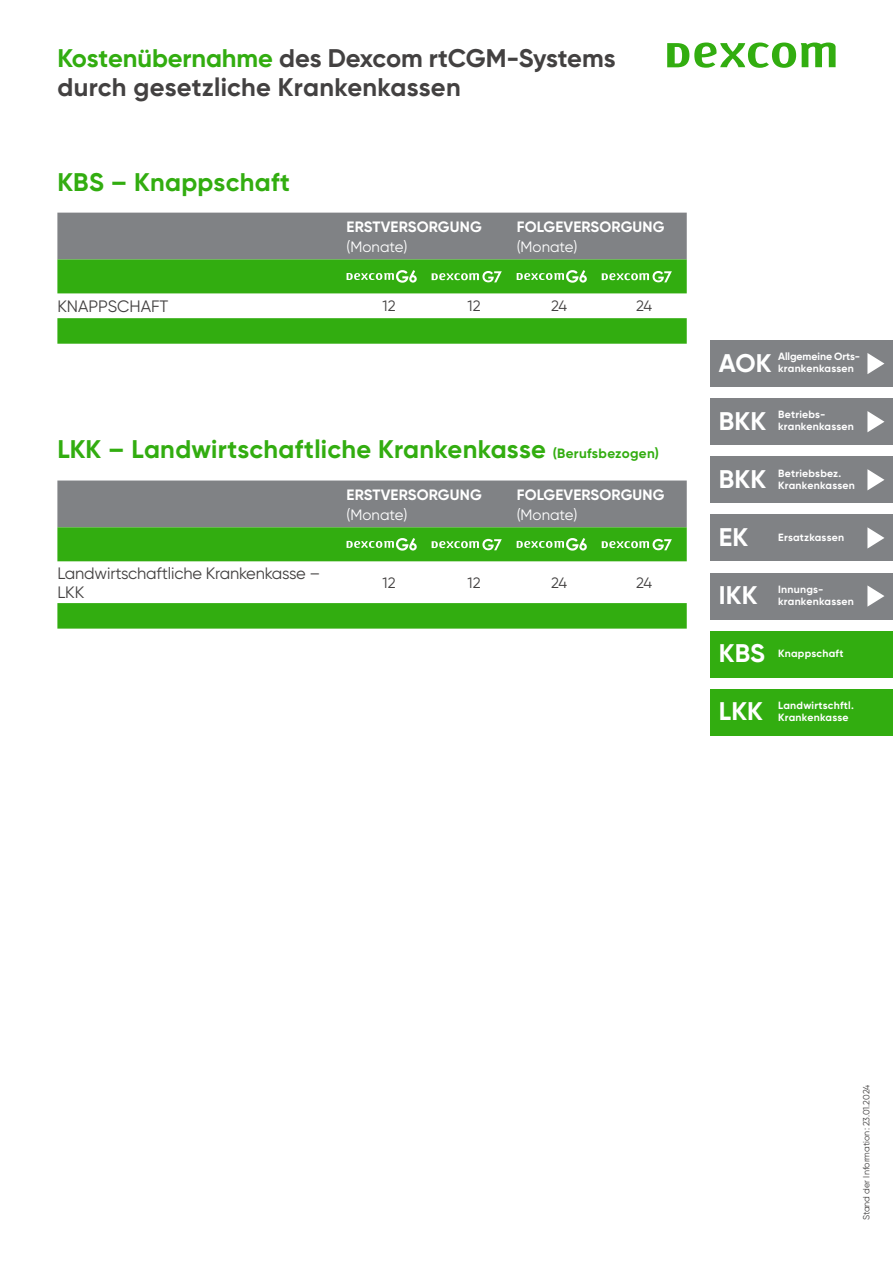
<style>
.page{position:relative;width:893px;height:1263px;background:#fff}
.page>*{position:absolute;margin:0;border:0;box-sizing:border-box;transform-origin:0 0}
.t1{font:700 25.5px/28.5px "Gilroy";color:#434141}
.t2{font:700 25.5px "Gilroy";letter-spacing:.01em;color:#32ad10}
.t3{font:700 25.5px "Gilroy";letter-spacing:.01em;color:#fff}
.t4{font:16.5px/19.5px "Gilroy";letter-spacing:-.01em;color:#434141}
.t5{font:700 15px "Gilroy";letter-spacing:.01em;color:#fff}
.t6{font:15px "Gilroy";color:#fff}
.t7{font:15px "Gilroy";letter-spacing:-.01em;color:#434141}
.t8{font:700 10.5px/12px "Gilroy";letter-spacing:.02em;color:#fff}
.t9{font:700 10.5px/12px "Gilroy";letter-spacing:-.005em;color:#fff}
.t10{font:9px "Gilroy";color:#434141}
.s1{color:#32ad10}
.s2{font-size:13.5px}
</style>
<div class="page">
<svg style="left:667px;top:43px;width:169px;height:25px"></svg>
<div style="left:710px;top:340px;width:183px;height:47px;background:#808285"></div>
<svg style="left:867px;top:353px;width:17px;height:21px"></svg>
<div style="left:710px;top:398px;width:183px;height:47px;background:#808285"></div>
<div style="left:710px;top:456px;width:183px;height:47px;background:#808285"></div>
<div style="left:710px;top:514px;width:183px;height:47px;background:#808285"></div>
<div style="left:710px;top:573px;width:183px;height:46px;background:#808285"></div>
<div style="left:710px;top:631px;width:183px;height:46px;background:#32ad10"></div>
<div style="left:710px;top:689px;width:183px;height:47px;background:#32ad10"></div>
<svg style="left:867px;top:469px;width:17px;height:21px"></svg>
<svg style="left:867px;top:411px;width:17px;height:21px"></svg>
<svg style="left:867px;top:527px;width:17px;height:22px"></svg>
<svg style="left:867px;top:585px;width:17px;height:22px"></svg>
<div style="left:57px;top:480px;width:630px;height:47px;background:#808285"></div>
<svg style="left:57px;top:527px;width:630px;height:102px;fill:#32ad10"></svg>
<svg style="left:347px;top:538px;width:70px;height:13px"></svg>
<svg style="left:432px;top:539px;width:70px;height:11px"></svg>
<svg style="left:517px;top:538px;width:70px;height:13px"></svg>
<svg style="left:602px;top:539px;width:70px;height:11px"></svg>
<div style="left:57px;top:213px;width:630px;height:46px;background:#808285"></div>
<svg style="left:57px;top:259px;width:630px;height:85px;fill:#32ad10"></svg>
<svg style="left:347px;top:270px;width:70px;height:13px"></svg>
<svg style="left:432px;top:271px;width:70px;height:11px"></svg>
<svg style="left:517px;top:270px;width:70px;height:13px"></svg>
<svg style="left:602px;top:271px;width:70px;height:11px"></svg>
<h1 class="t1" style="left:57px;top:44px;width:560px"><span class="s1">Kostenübernahme</span> des Dexcom rtCGM-Systems durch gesetzliche Krankenkassen</h1>
<h1 class="t2" style="left:57px;top:166px;width:234px">KBS – Knappschaft</h1>
<h3 class="t5" style="left:347px;top:218px;width:137px">ERSTVERSORGUNG</h3>
<h3 class="t6" style="left:347px;top:237px;width:62px">(Monate)</h3>
<h3 class="t5" style="left:517px;top:218px;width:149px">FOLGEVERSORGUNG</h3>
<h3 class="t6" style="left:517px;top:237px;width:62px">(Monate)</h3>
<h2 class="t4" style="left:57px;top:296px;width:113px">KNAPPSCHAFT</h2>
<h3 class="t7" style="left:383px;top:297px;width:14px">12</h3>
<h3 class="t7" style="left:468px;top:297px;width:14px">12</h3>
<h3 class="t7" style="left:551px;top:297px;width:18px">24</h3>
<h3 class="t7" style="left:636px;top:297px;width:18px">24</h3>
<h1 class="t2" style="left:57px;top:433px;width:603px">LKK – Landwirtschaftliche Krankenkasse <span class="s2">(Berufsbezogen)</span></h1>
<h3 class="t5" style="left:347px;top:485px;width:137px">ERSTVERSORGUNG</h3>
<h3 class="t6" style="left:347px;top:505px;width:62px">(Monate)</h3>
<h3 class="t5" style="left:517px;top:485px;width:149px">FOLGEVERSORGUNG</h3>
<h3 class="t6" style="left:517px;top:505px;width:62px">(Monate)</h3>
<h2 class="t4" style="left:57px;top:563px;width:265px">Landwirtschaftliche Krankenkasse –<br>LKK</h2>
<h3 class="t7" style="left:383px;top:573px;width:14px">12</h3>
<h3 class="t7" style="left:468px;top:573px;width:14px">12</h3>
<h3 class="t7" style="left:551px;top:573px;width:18px">24</h3>
<h3 class="t7" style="left:636px;top:573px;width:18px">24</h3>
<p class="t9" style="left:778px;top:351px;width:82px">Allgemeine Orts&shy;krankenkassen</p>
<p class="t8" style="left:778px;top:409px;width:77px">Betriebs&shy;krankenkassen</p>
<p class="t8" style="left:778px;top:467px;width:78px">Betriebsbez.<br>Krankenkassen</p>
<h1 class="t3" style="left:719px;top:347px;width:54px">AOK</h1>
<h1 class="t3" style="left:719px;top:405px;width:49px">BKK</h1>
<h1 class="t3" style="left:719px;top:463px;width:49px">BKK</h1>
<h1 class="t3" style="left:719px;top:521px;width:31px">EK</h1>
<p class="t8" style="left:778px;top:531px;width:68px">Ersatzkassen</p>
<h1 class="t3" style="left:719px;top:579px;width:40px">IKK</h1>
<h1 class="t3" style="left:719px;top:637px;width:48px">KBS</h1>
<h1 class="t3" style="left:719px;top:695px;width:46px">LKK</h1>
<p class="t8" style="left:778px;top:583px;width:77px">Innungs&shy;krankenkassen</p>
<p class="t8" style="left:778px;top:647px;width:67px">Knappschaft</p>
<p class="t8" style="left:778px;top:699px;width:77px">Landwirtschftl.<br>Krankenkasse</p>
<p class="t10" style="left:861px;top:1220px;width:137px;rotate:-90deg">Stand der Information: 23.01.2024</p>
</div>
